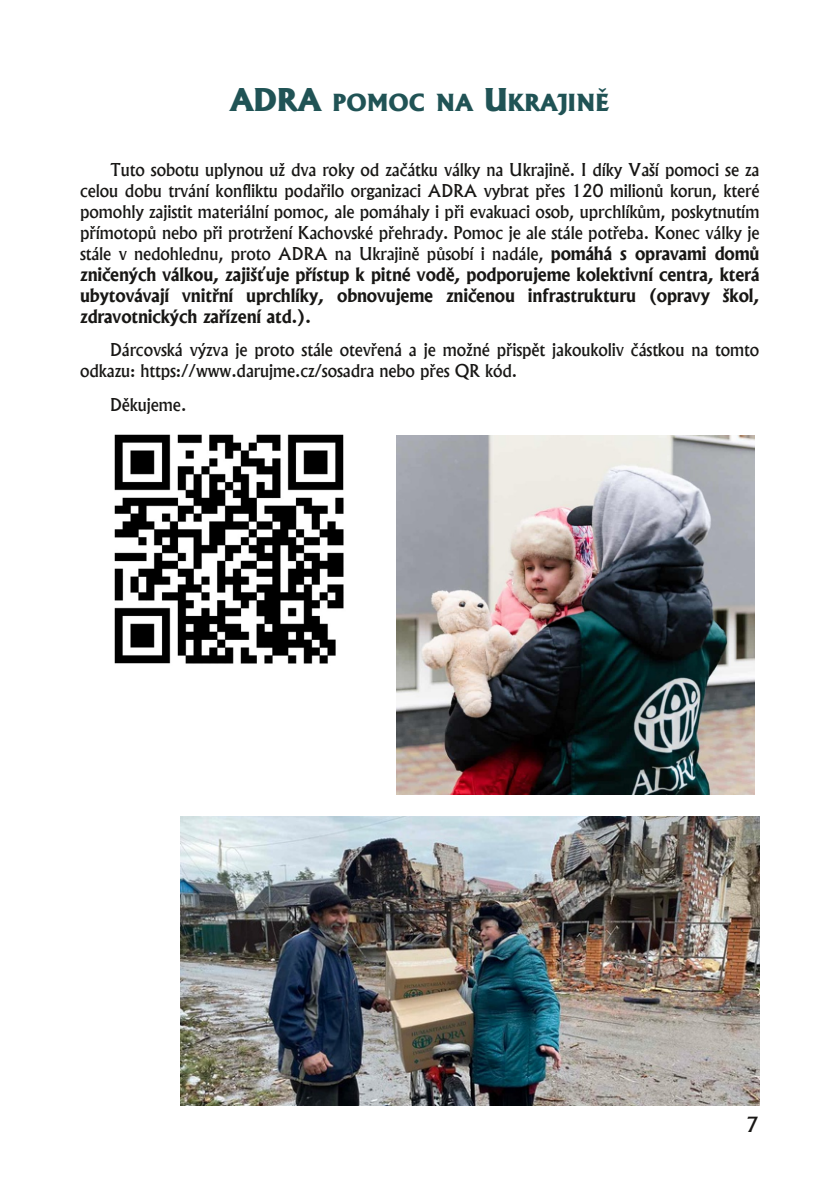
<style>
.page{position:relative;width:840px;height:1191px;background:#fff}
.page>*{position:absolute;margin:0;border:0;box-sizing:border-box;transform-origin:0 0}
.t1{font:expanded 22.4px "A028";color:#205355}
.t2{font:500 20px "Albertus";color:#181715}
.t3{font:700 18px/21px "Albertus";letter-spacing:-.005em;color:#181715;text-align:justify}
.t4{font:500 17px/21px "Albertus";letter-spacing:-.005em;color:#181715;text-align:justify}
.s1{font-size:30px}
.s2{font-weight:700;font-size:18px}
</style>
<div class="page">
<img style="left:396px;top:435px;width:358px;height:359px">
<img style="left:180px;top:816px;width:579px;height:289px">
<img style="left:114px;top:434px;width:230px;height:230px">
<h1 class="t1" style="left:230px;top:87px;width:380px"><span class="s1">ADRA</span> POMOC NA <span class="s1">U</span>KRAJINĚ</h1>
<p class="t4" style="left:80px;top:159px;width:680px;text-indent:30px">Tuto sobotu uplynou už dva roky od začátku války na Ukrajině. I díky Vaší pomoci se za celou dobu trvání konfliktu podařilo organizaci ADRA vybrat přes 120 milionů korun, které pomohly zajistit materiální pomoc, ale pomáhaly i při evakuaci osob, uprchlíkům, poskytnutím přímotopů nebo při protržení Kachovské přehrady. Pomoc je ale stále potřeba. Konec války je stále v nedohlednu, proto ADRA na Ukrajině působí i nadále, <span class="s2">pomáhá s opravami domů</span></p>
<p class="t3" style="left:80px;top:264px;width:680px">zničených válkou, zajišťuje přístup k pitné vodě, podporujeme kolektivní centra, která ubytovávají vnitřní uprchlíky, obnovujeme zničenou infrastrukturu (opravy škol, zdravotnických zařízení atd.).</p>
<p class="t4" style="left:80px;top:339px;width:680px;text-indent:30px">Dárcovská výzva je proto stále otevřená a je možné přispět jakoukoliv částkou na tomto odkazu: https://www.darujme.cz/sosadra nebo přes QR kód.</p>
<p class="t4" style="left:110px;top:393px;width:78px">Děkujeme.</p>
<p class="t2" style="left:745px;top:1112px;width:14px">7</p>
</div>
